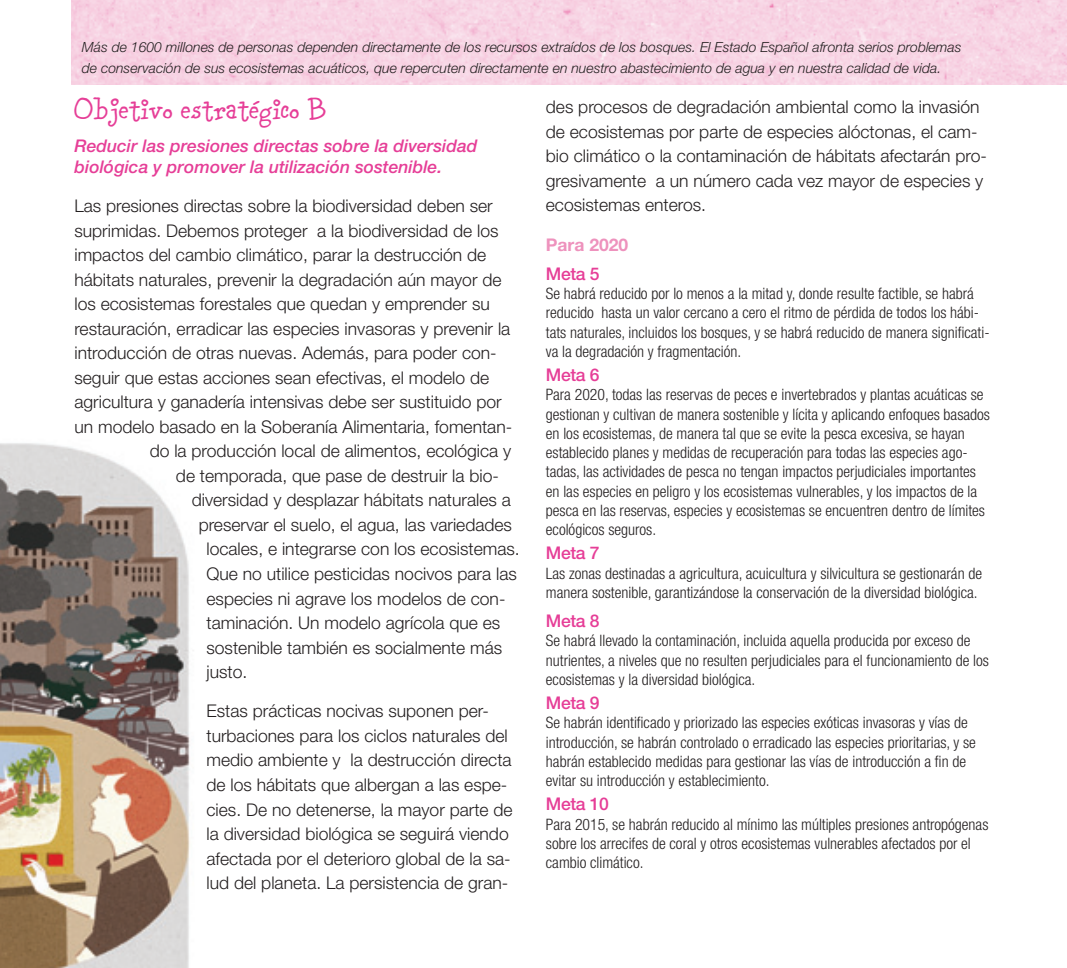
<style>
.page{position:relative;width:1067px;height:968px;background:#fff}
.page>*{position:absolute;margin:0;border:0;box-sizing:border-box;transform-origin:0 0}
.t1{font:42px "Carnation cp";color:#e63e97}
.t2{font:300 17.5px/24.5px "Helvetica Neue";color:#231f20}
.t3{font:italic 500 17.5px/21px "Helvetica Neue";color:#e63e97}
.t4{font:500 17.5px "Helvetica Neue";letter-spacing:-.02em;color:#e63e97}
.t5{font:700 17.5px "Helvetica Neue";color:#ee92bd}
.t6{font:300 condensed 15.75px/19.2px "Helvetica Neue";color:#231f20}
.t7{font:italic 300 14px/21px "Helvetica Neue";color:#231f20}
</style>
<div class="page">
<img style="left:0;top:443px;width:190px;height:524px">
<img style="left:72px;top:0;width:995px;height:84px">
<p class="t7" style="left:82px;top:37px;width:881px">Más de 1600 millones de personas dependen directamente de los recursos extraídos de los bosques. El Estado Español afronta serios problemas de conservación de sus ecosistemas acuáticos, que repercuten directamente en nuestro abastecimiento de agua y en nuestra calidad de vida.</p>
<h1 class="t1" style="left:74px;top:91px;width:251px">Objetivo estratégico B</h1>
<p class="t3" style="left:74px;top:135px;width:404px">Reducir las presiones directas sobre la diversidad biológica y promover la utilización sostenible.</p>
<p class="t2" style="left:74px;top:193px;width:420px">Las presiones directas sobre la biodiversidad deben ser</p>
<p class="t2" style="left:74px;top:218px;width:425px">suprimidas. Debemos proteger a la biodiversidad de los</p>
<p class="t2" style="left:74px;top:242px;width:413px">impactos del cambio climático, parar la destrucción de</p>
<p class="t2" style="left:74px;top:267px;width:428px">hábitats naturales, prevenir la degradación aún mayor de</p>
<p class="t2" style="left:74px;top:291px;width:417px">los ecosistemas forestales que quedan y emprender su</p>
<p class="t2" style="left:74px;top:316px;width:437px">restauración, erradicar las especies invasoras y prevenir la</p>
<p class="t2" style="left:74px;top:340px;width:424px">introducción de otras nuevas. Además, para poder con-</p>
<p class="t2" style="left:74px;top:365px;width:416px">seguir que estas acciones sean efectivas, el modelo de</p>
<p class="t2" style="left:74px;top:389px;width:429px">agricultura y ganadería intensivas debe ser sustituido por</p>
<p class="t2" style="left:74px;top:414px;width:439px">un modelo basado en la Soberanía Alimentaria, fomentan-</p>
<p class="t2" style="left:150px;top:438px;width:363px">do la producción local de alimentos, ecológica y</p>
<p class="t2" style="left:176px;top:463px;width:324px">de temporada, que pase de destruir la bio-</p>
<p class="t2" style="left:192px;top:487px;width:320px">diversidad y desplazar hábitats naturales a</p>
<p class="t2" style="left:199px;top:512px;width:315px">preservar el suelo, el agua, las variedades</p>
<p class="t2" style="left:206px;top:536px;width:315px">locales, e integrarse con los ecosistemas.</p>
<p class="t2" style="left:206px;top:561px;width:312px">Que no utilice pesticidas nocivos para las</p>
<p class="t2" style="left:206px;top:585px;width:300px">especies ni agrave los modelos de con-</p>
<p class="t2" style="left:206px;top:610px;width:295px">taminación. Un modelo agrícola que es</p>
<p class="t2" style="left:206px;top:634px;width:297px">sostenible también es socialmente más</p>
<p class="t2" style="left:206px;top:659px;width:42px">justo.</p>
<p class="t2" style="left:206px;top:698px;width:308px">Estas prácticas nocivas suponen per&shy;turbaciones para los ciclos naturales del medio ambiente y la destrucción directa de los hábitats que albergan a las espe&shy;cies. De no detenerse, la mayor parte de la diversidad biológica se seguirá viendo afectada por el deterioro global de la sa&shy;lud del planeta. La persistencia de gran-</p>
<p class="t2" style="left:546px;top:94px;width:442px">des procesos de degradación ambiental como la invasión de ecosistemas por parte de especies alóctonas, el cam&shy;bio climático o la contaminación de hábitats afectarán pro&shy;gresivamente a un número cada vez mayor de especies y ecosistemas enteros.</p>
<p class="t5" style="left:546px;top:233px;width:84px">Para 2020</p>
<p class="t4" style="left:546px;top:263px;width:55px">Meta 5</p>
<p class="t6" style="left:546px;top:284px;width:445px">Se habrá reducido por lo menos a la mitad y, donde resulte factible, se habrá reducido hasta un valor cercano a cero el ritmo de pérdida de todos los hábi&shy;tats naturales, incluidos los bosques, y se habrá reducido de manera significati&shy;va la degradación y fragmentación.</p>
<p class="t4" style="left:546px;top:364px;width:55px">Meta 6</p>
<p class="t6" style="left:546px;top:385px;width:445px">Para 2020, todas las reservas de peces e invertebrados y plantas acuáticas se gestionan y cultivan de manera sostenible y lícita y aplicando enfoques basados en los ecosistemas, de manera tal que se evite la pesca excesiva, se hayan establecido planes y medidas de recuperación para todas las especies ago&shy;tadas, las actividades de pesca no tengan impactos perjudiciales importantes en las especies en peligro y los ecosistemas vulnerables, y los impactos de la pesca en las reservas, especies y ecosistemas se encuentren dentro de límites ecológicos seguros.</p>
<p class="t4" style="left:546px;top:542px;width:55px">Meta 7</p>
<p class="t6" style="left:546px;top:563px;width:438px">Las zonas destinadas a agricultura, acuicultura y silvicultura se gestionarán de manera sostenible, garantizándose la conservación de la diversidad biológica.</p>
<p class="t4" style="left:546px;top:610px;width:55px">Meta 8</p>
<p class="t6" style="left:546px;top:631px;width:444px">Se habrá llevado la contaminación, incluida aquella producida por exceso de nutrientes, a niveles que no resulten perjudiciales para el funcionamiento de los ecosistemas y la diversidad biológica.</p>
<p class="t4" style="left:546px;top:692px;width:55px">Meta 9</p>
<p class="t6" style="left:546px;top:713px;width:431px">Se habrán identificado y priorizado las especies exóticas invasoras y vías de introducción, se habrán controlado o erradicado las especies prioritarias, y se habrán establecido medidas para gestionar las vías de introducción a fin de evitar su introducción y establecimiento.</p>
<p class="t4" style="left:546px;top:793px;width:65px">Meta 10</p>
<p class="t6" style="left:546px;top:814px;width:444px">Para 2015, se habrán reducido al mínimo las múltiples presiones antropógenas sobre los arrecifes de coral y otros ecosistemas vulnerables afectados por el cambio climático.</p>
</div>
